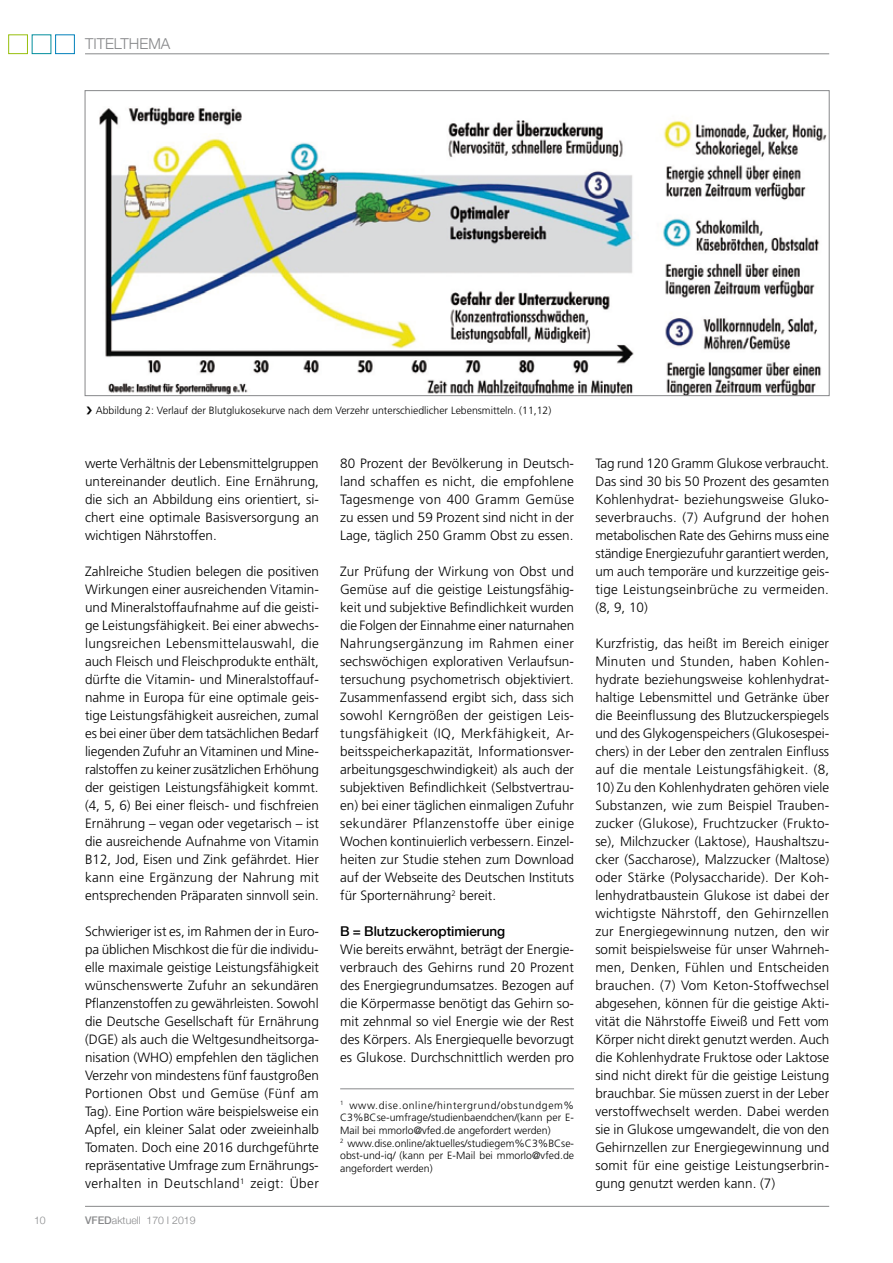
<style>
.page{position:relative;width:893px;height:1263px;background:#fff}
.page>*{position:absolute;margin:0;border:0;box-sizing:border-box;transform-origin:0 0}
.t1{font:300 15px "Helvetica Neue";color:#87888a}
.t2{font:300 13.5px/18px "Frutiger LT Std";color:#000;text-align:justify}
.t3{font:500 13.5px "Helvetica Neue";color:#000}
.t4{font:300 10.5px/12.6px "Frutiger LT Std";color:#000}
.t5{font:300 10.5px "Helvetica Neue";color:#87888a}
.s1{font-weight:500}
</style>
<div class="page">
<hr style="left:85px;top:1206px;width:744px;height:1px;background:#87888a">
<hr style="left:85px;top:54px;width:744px;height:1px;background:#87888a">
<div style="left:55px;top:34px;width:20px;height:20px;border:1px solid #0080ba"></div>
<div style="left:8px;top:34px;width:20px;height:20px;border:1px solid #97bf0d"></div>
<img style="left:99px;top:107px;width:728px;height:287px">
<hr style="left:340px;top:1088px;width:234px;height:1px;background:#87888a">
<p class="t1" style="left:85px;top:31px;width:87px">TITELTHEMA</p>
<p class="t4" style="left:96px;top:404px;width:457px">Abbildung 2: Verlauf der Blutglukosekurve nach dem Verzehr unterschiedlicher Lebensmitteln. (11,12)</p>
<p class="t2" style="left:85px;top:455px;width:236px">werte Verhältnis der Lebensmittelgruppen untereinander deutlich. Eine Ernährung, die sich an Abbildung eins orientiert, si&shy;chert eine optimale Basisversorgung an wichtigen Nährstoffen.</p>
<p class="t2" style="left:85px;top:563px;width:235px">Zahlreiche Studien belegen die positiven Wirkungen einer ausreichenden Vitamin&shy;und Mineralstoffaufnahme auf die geisti&shy;ge Leistungsfähigkeit. Bei einer abwechs&shy;lungsreichen Lebensmittelauswahl, die auch Fleisch und Fleischprodukte enthält, dürfte die Vitamin- und Mineralstoffauf&shy;nahme in Europa für eine optimale geis&shy;tige Leistungsfähigkeit ausreichen, zumal es bei einer über dem tatsächlichen Bedarf liegenden Zufuhr an Vitaminen und Mine&shy;ralstoffen zu keiner zusätzlichen Erhöhung der geistigen Leistungsfähigkeit kommt. (4, 5, 6) Bei einer fleisch- und fischfreien Ernährung – vegan oder vegetarisch – ist die ausreichende Aufnahme von Vitamin B12, Jod, Eisen und Zink gefährdet. Hier kann eine Ergänzung der Nahrung mit entsprechenden Präparaten sinnvoll sein.</p>
<p class="t2" style="left:85px;top:922px;width:236px">Schwieriger ist es, im Rahmen der in Euro&shy;pa üblichen Mischkost die für die individu&shy;elle maximale geistige Leistungsfähigkeit wünschenswerte Zufuhr an sekundären Pflanzenstoffen zu gewährleisten. Sowohl die Deutsche Gesellschaft für Ernährung (DGE) als auch die Weltgesundheitsorga&shy;nisation (WHO) empfehlen den täglichen Verzehr von mindestens fünf faustgroßen Portionen Obst und Gemüse (Fünf am Tag). Eine Portion wäre beispielsweise ein Apfel, ein kleiner Salat oder zweieinhalb Tomaten. Doch eine 2016 durchgeführte repräsentative Umfrage zum Ernährungs&shy;verhalten in Deutschland<sup>1</sup> zeigt: Über</p>
<p class="t5" style="left:34px;top:1212px;width:13px">10</p>
<p class="t5" style="left:85px;top:1212px;width:112px"><span class="s1">VFED</span>aktuell 170 І 2019</p>
<p class="t2" style="left:340px;top:455px;width:235px">80 Prozent der Bevölkerung in Deutsch&shy;land schaffen es nicht, die empfohlene Tagesmenge von 400 Gramm Gemüse zu essen und 59 Prozent sind nicht in der Lage, täglich 250 Gramm Obst zu essen.</p>
<p class="t2" style="left:340px;top:563px;width:236px">Zur Prüfung der Wirkung von Obst und Gemüse auf die geistige Leistungsfähig&shy;keit und subjektive Befindlichkeit wurden die Folgen der Einnahme einer naturnahen Nahrungsergänzung im Rahmen einer sechswöchigen explorativen Verlaufsun&shy;tersuchung psychometrisch objektiviert.<br>Zusammenfassend ergibt sich, dass sich sowohl Kerngrößen der geistigen Leis&shy;tungsfähigkeit (IQ, Merkfähigkeit, Ar&shy;beitsspeicherkapazität, Informationsver&shy;arbeitungsgeschwindigkeit) als auch der subjektiven Befindlichkeit (Selbstvertrau&shy;en) bei einer täglichen einmaligen Zufuhr sekundärer Pflanzenstoffe über einige Wochen kontinuierlich verbessern. Einzel&shy;heiten zur Studie stehen zum Download auf der Webseite des Deutschen Instituts für Sporternährung<sup>2</sup> bereit.</p>
<p class="t3" style="left:340px;top:920px;width:167px">B = Blutzuckeroptimierung</p>
<p class="t2" style="left:340px;top:941px;width:235px">Wie bereits erwähnt, beträgt der Energie&shy;verbrauch des Gehirns rund 20 Prozent des Energiegrundumsatzes. Bezogen auf die Körpermasse benötigt das Gehirn so&shy;mit zehnmal so viel Energie wie der Rest des Körpers. Als Energiequelle bevorzugt es Glukose. Durchschnittlich werden pro</p>
<p class="t4" style="left:340px;top:1099px;width:236px"><sup>1</sup> www.dise.online/hintergrund/obstundgem% C3%BCse-umfrage/studienbaendchen/(kann per E-Mail bei mmorlo@vfed.de angefordert werden)<br><sup>2</sup> www.dise.online/aktuelles/studiegem%C3%BCse&shy;obst-und-iq/ (kann per E-Mail bei mmorlo@vfed.de angefordert werden)</p>
<p class="t2" style="left:595px;top:455px;width:235px">Tag rund 120 Gramm Glukose verbraucht.<br>Das sind 30 bis 50 Prozent des gesamten Kohlenhydrat- beziehungsweise Gluko&shy;severbrauchs. (7) Aufgrund der hohen metabolischen Rate des Gehirns muss eine ständige Energiezufuhr garantiert werden, um auch temporäre und kurzzeitige geis&shy;tige Leistungseinbrüche zu vermeiden. (8, 9, 10)</p>
<p class="t2" style="left:595px;top:634px;width:236px">Kurzfristig, das heißt im Bereich einiger Minuten und Stunden, haben Kohlen&shy;hydrate beziehungsweise kohlenhydrat&shy;haltige Lebensmittel und Getränke über die Beeinflussung des Blutzuckerspiegels und des Glykogenspeichers (Glukosespei&shy;chers) in der Leber den zentralen Einfluss auf die mentale Leistungsfähigkeit. (8,</p>
<p class="t2" style="left:595px;top:778px;width:236px">10) Zu den Kohlenhydraten gehören viele Substanzen, wie zum Beispiel Trauben&shy;zucker (Glukose), Fruchtzucker (Frukto&shy;se), Milchzucker (Laktose), Haushaltszu&shy;cker (Saccharose), Malzzucker (Maltose) oder Stärke (Polysaccharide). Der Koh&shy;lenhydratbaustein Glukose ist dabei der wichtigste Nährstoff, den Gehirnzellen zur Energiegewinnung nutzen, den wir somit beispielsweise für unser Wahrneh&shy;men, Denken, Fühlen und Entscheiden brauchen. (7) Vom Keton-Stoffwechsel abgesehen, können für die geistige Akti&shy;vität die Nährstoffe Eiweiß und Fett vom Körper nicht direkt genutzt werden. Auch die Kohlenhydrate Fruktose oder Laktose sind nicht direkt für die geistige Leistung brauchbar. Sie müssen zuerst in der Leber verstoffwechselt werden. Dabei werden sie in Glukose umgewandelt, die von den Gehirnzellen zur Energiegewinnung und somit für eine geistige Leistungserbrin&shy;gung genutzt werden kann. (7)</p>
</div>
